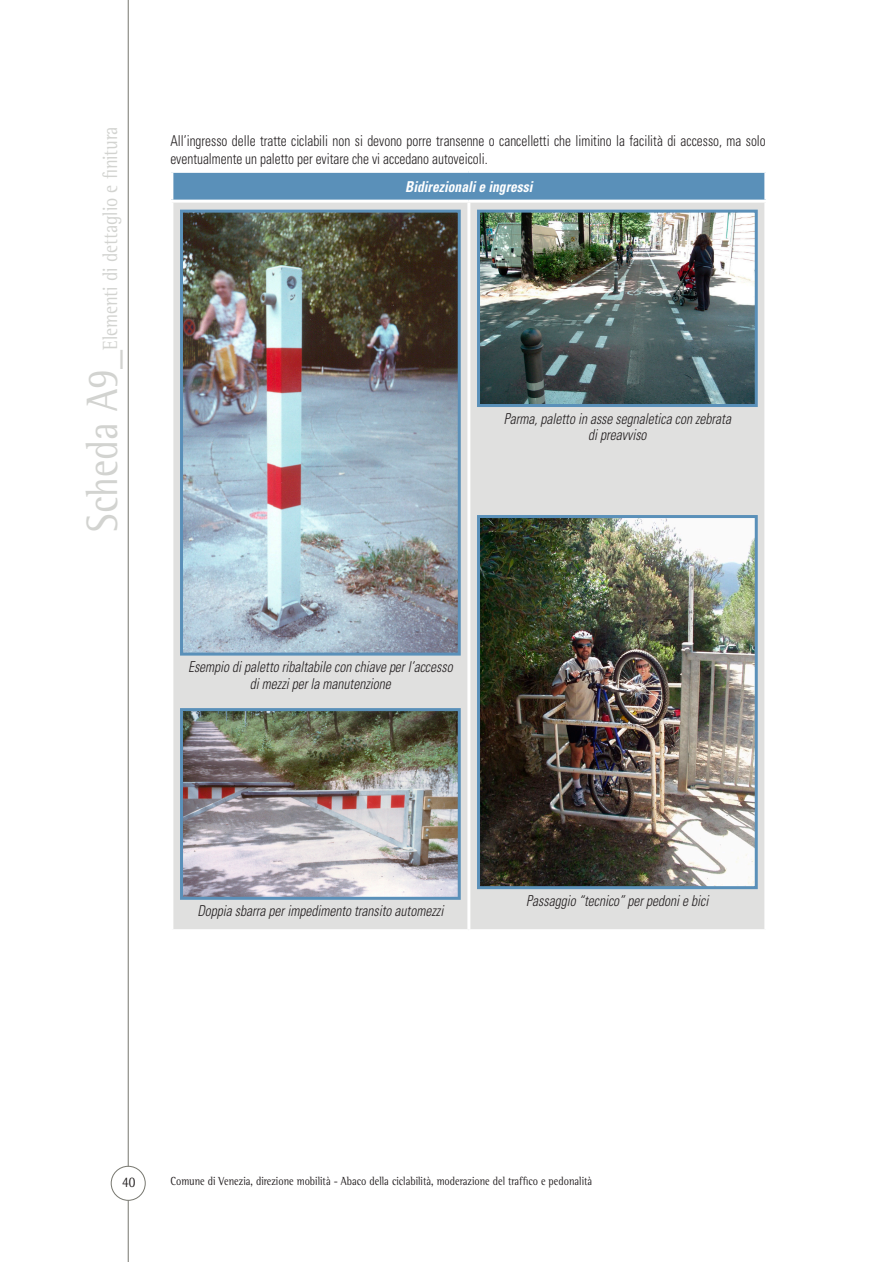
<style>
.page{position:relative;width:892px;height:1262px;background:#fff}
.page>*{position:absolute;margin:0;border:0;box-sizing:border-box;transform-origin:0 0}
.nomi_pagina{font:21px "Rotis Semi Serif";color:#d2d3d0;scale:.85 1}
.sottotitolo2{font:italic 300 condensed 15px "Univers";color:#231f20;scale:.9 1}
.testo_normale{font:300 condensed 15px/18px "Univers";color:#231f20;scale:.89 1}
.titoli_tabelle{font:italic 700 condensed 15px "Univers";color:#fff;scale:.9 1}
.t1{font:15px "Rotis Semi Serif";color:#231f20;scale:.85 1}
.t2{font:12px "Rotis Semi Serif";color:#231f20;scale:.85 1}
.s1{font-size:45px}
</style>
<div class="page">
<svg style="left:110px;top:0;width:19px;height:1262px"></svg>
<div style="left:111px;top:1166px;width:34px;height:34px;background:#fff;border-radius:50%"></div>
<div style="left:111px;top:1166px;width:35px;height:34px;border:1px solid #77776f;border-radius:50%"></div>
<div style="left:172px;top:171px;width:594px;height:30px;background:#5a90b9"></div>
<div style="left:173px;top:203px;width:591px;height:726px;background:#e0e0df"></div>
<hr style="left:170px;top:170px;width:299px;height:3px;background:#fff">
<hr style="left:170px;top:173px;width:3px;height:27px;background:#fff">
<hr style="left:469px;top:170px;width:298px;height:3px;background:#fff">
<hr style="left:764px;top:173px;width:3px;height:27px;background:#fff">
<hr style="left:170px;top:200px;width:299px;height:3px;background:#fff">
<hr style="left:469px;top:200px;width:298px;height:3px;background:#fff">
<hr style="left:467px;top:203px;width:3px;height:726px;background:#fff">
<img style="left:184px;top:214px;width:273px;height:437px">
<div style="left:180px;top:210px;width:281px;height:445px;border:3px solid #5a90b9"></div>
<img style="left:184px;top:712px;width:273px;height:184px">
<div style="left:180px;top:708px;width:281px;height:192px;border:3px solid #5a90b9"></div>
<img style="left:481px;top:214px;width:272px;height:189px">
<div style="left:477px;top:210px;width:280px;height:197px;border:3px solid #5a90b9"></div>
<img style="left:481px;top:519px;width:272px;height:366px">
<div style="left:477px;top:515px;width:280px;height:374px;border:3px solid #5a90b9"></div>
<p class="nomi_pagina" style="left:98px;top:531px;width:478px;rotate:-90deg"><span class="s1">Scheda A9_</span>Elementi di dettaglio e finitura</p>
<p class="testo_normale" style="left:170px;top:132px;width:670px">All’ingresso delle tratte ciclabili non si devono porre transenne o cancelletti che limitino la facilità di accesso, ma solo eventualmente un paletto per evitare che vi accedano autoveicoli.</p>
<p class="titoli_tabelle" style="left:405px;top:178px;width:143px">Bidirezionali e ingressi</p>
<p class="sottotitolo2" style="left:504px;top:409px;width:254px">Parma, paletto in asse segnaletica con zebrata</p>
<p class="sottotitolo2" style="left:588px;top:426px;width:66px">di preavviso</p>
<p class="sottotitolo2" style="left:188px;top:658px;width:295px">Esempio di paletto ribaltabile con chiave per l’accesso</p>
<p class="sottotitolo2" style="left:250px;top:674px;width:158px">di mezzi per la manutenzione</p>
<p class="sottotitolo2" style="left:197px;top:902px;width:275px">Doppia sbarra per impedimento transito automezzi</p>
<p class="sottotitolo2" style="left:526px;top:891px;width:204px">Passaggio “tecnico” per pedoni e bici</p>
<p class="t1" style="left:122px;top:1173px;width:17px">40</p>
<p class="t2" style="left:170px;top:1174px;width:498px">Comune di Venezia, direzione mobilità - Abaco della ciclabilità, moderazione del traffico e pedonalità</p>
</div>
